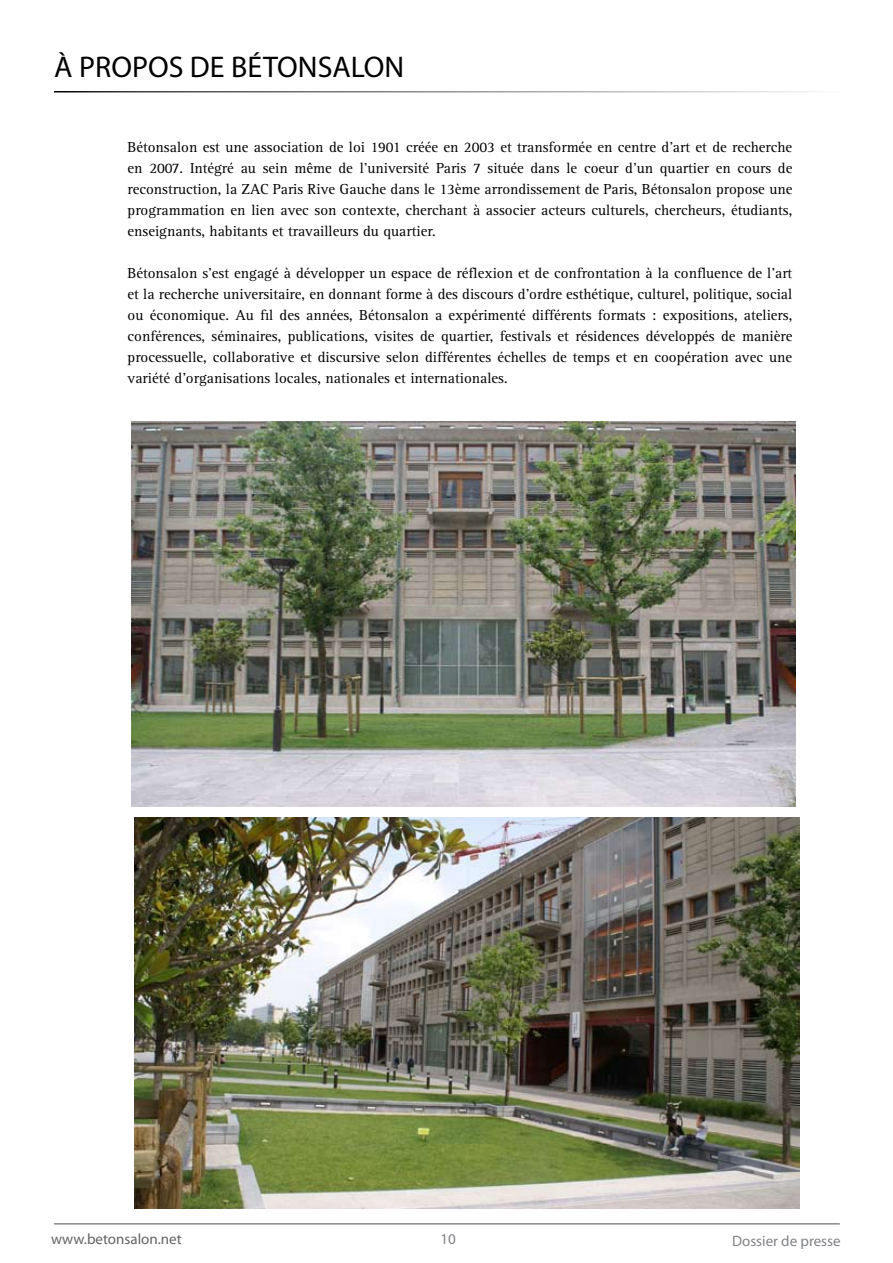
<style>
.page{position:relative;width:893px;height:1263px;background:#fff}
.page>*{position:absolute;margin:0;border:0;box-sizing:border-box;transform-origin:0 0}
.t1{font:30px "Myriad Pro";color:#000}
.t2{font:15px/21px "Rotis Serif";color:#000;text-align:right}
.t3{font:15px "Myriad Pro";color:#636467}
.t4{font:15px "Myriad Pro";color:#808285}
</style>
<div class="page">
<hr style="left:54px;top:1223px;width:786px;height:1px;background:#636467">
<img style="left:132px;top:421px;width:664px;height:385px">
<img style="left:134px;top:817px;width:665px;height:392px">
<h1 class="t1" style="left:54px;top:48px;width:351px">à PROPOS DE BéTONSALON</h1>
<p class="t2" style="left:128px;top:137px;width:666px">Bétonsalon est une association de loi 1901 créée en 2003 et transformée en centre ’d art et de recherche de</p>
<p class="t2" style="left:149px;top:158px;width:86px">2007. Intégré</p>
<p class="t2" style="left:263px;top:158px;width:71px">sein même</p>
<p class="t2" style="left:339px;top:158px;width:16px">de</p>
<p class="t2" style="left:360px;top:158px;width:71px">’l université</p>
<p class="t2" style="left:473px;top:158px;width:52px">7 située</p>
<p class="t2" style="left:530px;top:158px;width:48px">dans le</p>
<p class="t2" style="left:625px;top:158px;width:29px">’d un</p>
<p class="t2" style="left:436px;top:158px;width:32px">Paris</p>
<p class="t2" style="left:660px;top:158px;width:51px">quartier</p>
<p class="t2" style="left:128px;top:158px;width:666px;text-align:left">en<br>reconstruction la, ZAC Paris Rive Gauche dans le 13ème arrondissement de Paris, Bétonsalon propose une programmation en lien avec son contexte, cherchant à associer acteurs culturels, chercheurs, étudiants, enseignants, habitants et travailleurs du quartier.</p>
<p class="t2" style="left:128px;top:263px;width:666px;text-align:justify">Bétonsalon ’s est engagé à développer un espace de réflexion et de confrontation à la confluence de ’l art et la recherche universitaire, en donnant forme à des discours ’d ordre esthétique, culturel, politique, social ou économique. Au fil des années, Bétonsalon a expérimenté différents formats : expositions, ateliers, conférences, séminaires, publications, visites de quartier, festivals et résidences développés de manière processuelle, collaborative et discursive selon différentes échelles de temps et en coopération avec une variété ’d organisations locales, nationales et internationales.</p>
<p class="t2" style="left:241px;top:158px;width:17px">au</p>
<p class="t2" style="left:584px;top:158px;width:36px">coeur</p>
<p class="t2" style="left:716px;top:158px;width:17px">en</p>
<p class="t2" style="left:738px;top:158px;width:35px">cours</p>
<p class="t3" style="left:51px;top:1230px;width:132px">www.betonsalon.net</p>
<p class="t4" style="left:440px;top:1230px;width:17px">10</p>
<p class="t4" style="left:732px;top:1231px;width:110px">Dossier de presse</p>
</div>
